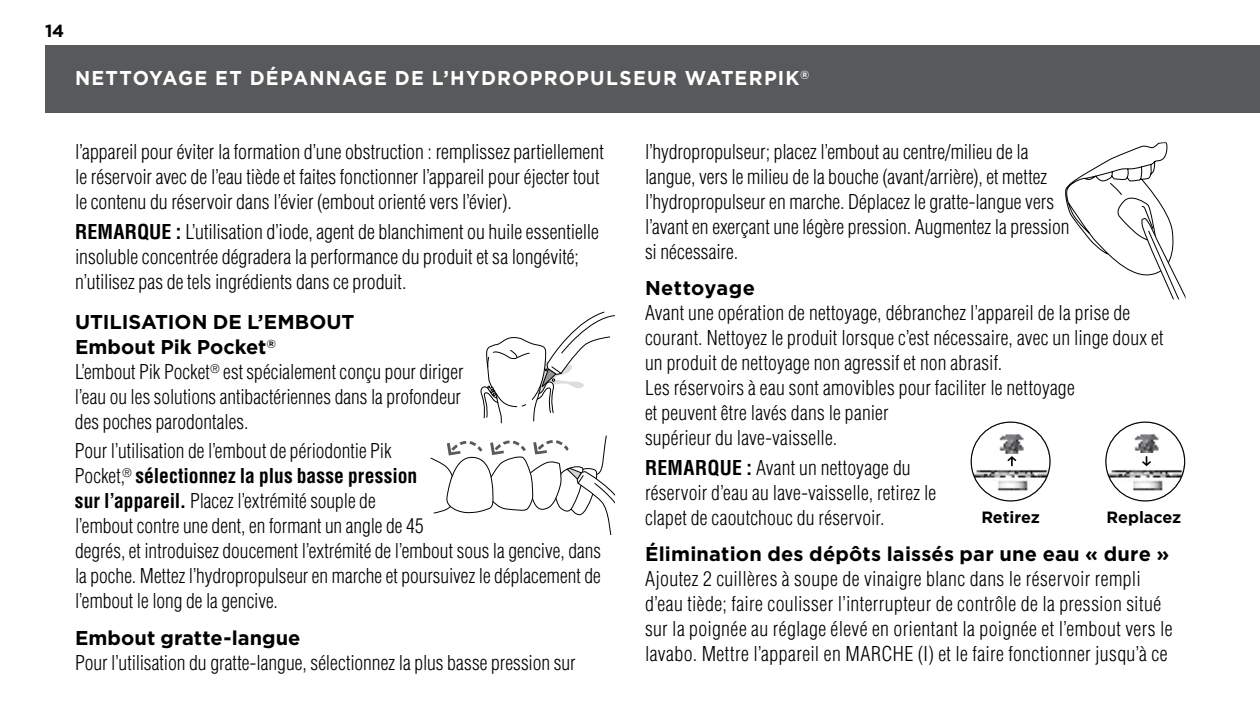
<style>
.page{position:relative;width:1260px;height:720px;background:#fff}
.page>*{position:absolute;margin:0;border:0;box-sizing:border-box;transform-origin:0 0}
.t1{font:300 condensed 20px/25px "Helvetica";letter-spacing:.005em;color:#000}
.t2{font:700 20px/25px "Gotham";letter-spacing:.005em;color:#000}
.t3{font:700 20px "Gotham";color:#fff;scale:.96 1}
.t4{font:700 17.5px "Gotham";color:#000}
.t5{font:700 16.25px "Gotham";color:#000}
.s1{font-weight:700}
</style>
<div class="page">
<div style="left:45px;top:45px;width:1215px;height:67px;background:#58595b"></div>
<svg style="left:480px;top:311px;width:135px;height:113px"></svg>
<svg style="left:430px;top:435px;width:185px;height:100px"></svg>
<svg style="left:1065px;top:142px;width:121px;height:158px"></svg>
<img style="left:1106px;top:423px;width:78px;height:78px;border-radius:39px">
<div style="left:1105px;top:422px;width:80px;height:80px;border:1px solid #000;border-radius:50%"></div>
<div style="left:1139px;top:454px;width:17px;height:14px;background:#fff"></div>
<svg style="left:1142px;top:456px;width:9px;height:10px"></svg>
<img style="left:971px;top:423px;width:78px;height:78px;border-radius:39px">
<div style="left:971px;top:422px;width:80px;height:80px;border:1px solid #000;border-radius:50%"></div>
<div style="left:1004px;top:454px;width:17px;height:14px;background:#fff"></div>
<svg style="left:1007px;top:456px;width:9px;height:10px"></svg>
<p class="t4" style="left:45px;top:21px;width:21px">14</p>
<p class="t3" style="left:75px;top:67px;width:33px">Nettoyage</p>
<p class="t3" style="left:215px;top:67px;width:53px">et dépannage</p>
<p class="t3" style="left:395px;top:67px;width:75px">de l’hydropropulseur</p>
<p class="t3" style="left:685px;top:67px;width:37px">Waterpi</p>
<p class="t3" style="left:786px;top:67px;width:26px">k <sup>®</sup></p>
<p class="t1" style="left:75px;top:139px;width:530px">l’appareil pour éviter la formation d’une obstruction : remplissez partiellement le réservoir avec de l’eau tiède et faites fonctionner l’appareil pour éjecter tout le contenu du réservoir dans l’évier (embout orienté vers l’évier).</p>
<p class="t1" style="left:75px;top:219px;width:525px"><span class="s1">REMARQUE :</span> L’utilisation d’iode, agent de blanchiment ou huile essentielle insoluble concentrée dégradera la performance du produit et sa longévité; n’utilisez pas de tels ingrédients dans ce produit.</p>
<p class="t2" style="left:75px;top:309px;width:205px">UTILISATION DE L’embout<br>Embout Pik Pocket<sup>®</sup></p>
<p class="t1" style="left:75px;top:359px;width:390px;text-align:justify">L’embout Pik Pocket<sup>®</sup> est spécialement conçu pour diriger l’eau ou les solutions antibactériennes dans la profondeur des poches parodontales.</p>
<p class="t1" style="left:75px;top:438px;width:528px">Pour l’utilisation de l’embout de périodontie Pik<br>Pocket,<sup>®</sup> <span class="s1">sélectionnez la plus basse pression<br>sur l’appareil.</span> Placez l’extrémité souple de<br>l’embout contre une dent, en formant un angle de 45<br>degrés, et introduisez doucement l’extrémité de l’embout sous la gencive, dans la poche. Mettez l’hydropropulseur en marche et poursuivez le déplacement de l’embout le long de la gencive.</p>
<p class="t2" style="left:75px;top:625px;width:227px">Embout gratte-langue</p>
<p class="t1" style="left:75px;top:650px;width:502px">Pour l’utilisation du gratte-langue, sélectionnez la plus basse pression sur</p>
<p class="t1" style="left:645px;top:139px;width:426px">l’hydropropulseur; placez l’embout au centre/milieu de la langue, vers le milieu de la bouche (avant/arrière), et mettez l’hydropropulseur en marche. Déplacez le gratte-langue vers l’avant en exerçant une légère pression. Augmentez la pression si nécessaire.</p>
<p class="t2" style="left:645px;top:275px;width:111px">Nettoyage</p>
<p class="t1" style="left:645px;top:300px;width:520px">Avant une opération de nettoyage, débranchez l’appareil de la prise de courant. Nettoyez le produit lorsque c’est nécessaire, avec un linge doux et un produit de nettoyage non agressif et non abrasif.<br>Les réservoirs à eau sont amovibles pour faciliter le nettoyage<br>et peuvent être lavés dans le panier<br>supérieur du lave-vaisselle.</p>
<p class="t1" style="left:645px;top:455px;width:293px"><span class="s1">REMARQUE :</span> Avant un nettoyage du réservoir d’eau au lave-vaisselle, retirez le clapet de caoutchouc du réservoir.</p>
<p class="t2" style="left:645px;top:541px;width:526px">Élimination des dépôts laissés par une eau « dure »</p>
<p class="t1" style="left:645px;top:566px;width:529px">Ajoutez 2 cuillères à soupe de vinaigre blanc dans le réservoir rempli d’eau tiède; faire coulisser l’interrupteur de contrôle de la pression situé sur la poignée au réglage élevé en orientant la poignée et l’embout vers le lavabo. Mettre l’appareil en MARCHE (I) et le faire fonctionner jusqu’à ce</p>
<p class="t5" style="left:981px;top:508px;width:60px">Retirez</p>
<p class="t5" style="left:1107px;top:508px;width:76px">Replacez</p>
</div>
